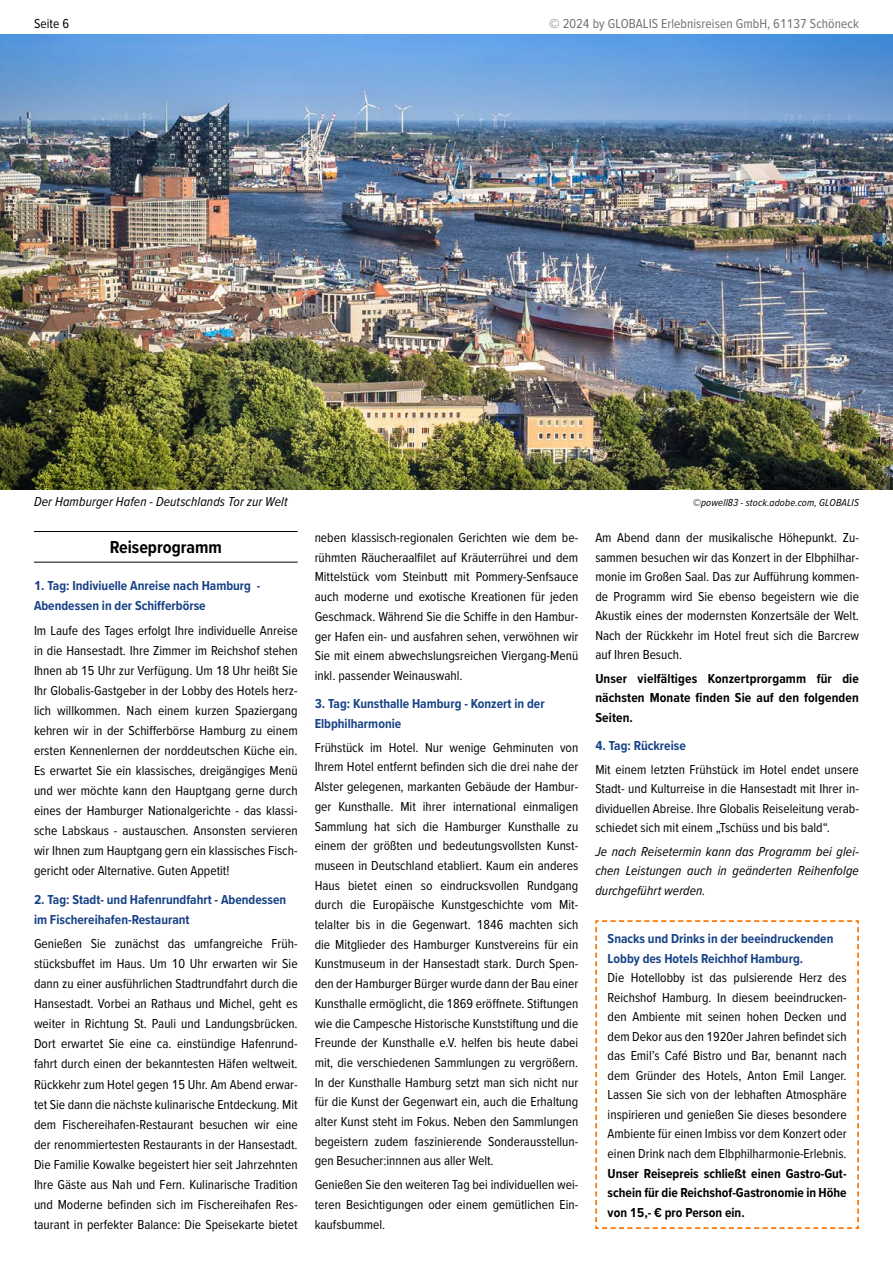
<style>
.page{position:relative;width:893px;height:1263px;background:#fff}
.page>*{position:absolute;margin:0;border:0;box-sizing:border-box;transform-origin:0 0}
.t1{font:700 18px "Proxima Nova Cond";color:#000}
.t2{font:13.5px/19.6px "Proxima Nova Cond";color:#000;text-align:justify}
.t3{font:700 13.5px/20.1px "Proxima Nova Cond";color:#184287}
.t4{font:700 13.5px/19.5px "Proxima Nova Cond";color:#000;text-align:justify}
.t5{font:italic 13.5px/19.5px "Proxima Nova Cond";letter-spacing:.01em;color:#000;text-align:justify}
.t6{font:13.5px "Proxima Nova Cond";letter-spacing:.005em;color:#706f6f}
.t7{font:italic 10.5px "Proxima Nova Cond";letter-spacing:.015em;color:#000}
</style>
<div class="page">
<img style="left:0;top:34px;width:893px;height:455px">
<hr style="left:34px;top:531px;width:264px;height:1px;background:#000">
<hr style="left:34px;top:562px;width:264px;height:1px;background:#000">
<svg style="left:595px;top:920px;width:264px;height:309px"></svg>
<p class="t2" style="left:34px;top:13px;width:37px">Seite 6</p>
<p class="t6" style="left:549px;top:13px;width:311px">© 2024 by GLOBALIS Erlebnisreisen GmbH, 61137 Schöneck</p>
<p class="t5" style="left:34px;top:491px;width:255px">Der Hamburger Hafen - Deutschlands Tor zur Welt</p>
<p class="t7" style="left:693px;top:495px;width:168px">©powell83 - stock.adobe.com, GLOBALIS</p>
<h1 class="t1" style="left:110px;top:534px;width:114px">Reiseprogramm</h1>
<p class="t3" style="left:34px;top:575px;width:228px">1. Tag: Indiviuelle Anreise nach Hamburg -<br>Abendessen in der Schifferbörse</p>
<p class="t2" style="left:34px;top:619px;width:265px;line-height:20.1px">Im Laufe des Tages erfolgt Ihre individuelle Anreise in die Hansestadt. Ihre Zimmer im Reichshof stehen Ihnen ab 15 Uhr zur Verfügung. Um 18 Uhr heißt Sie Ihr Globalis-Gastgeber in der Lobby des Hotels herz&shy;lich willkommen. Nach einem kurzen Spaziergang kehren wir in der Schifferbörse Hamburg zu einem ersten Kennenlernen der norddeutschen Küche ein.<br>Es erwartet Sie ein klassisches, dreigängiges Menü und wer möchte kann den Hauptgang gerne durch eines der Hamburger Nationalgerichte - das klassi&shy;sche Labskaus - austauschen. Ansonsten servieren wir Ihnen zum Hauptgang gern ein klassisches Fisch&shy;gericht oder Alternative. Guten Appetit!</p>
<p class="t3" style="left:34px;top:889px;width:254px">2. Tag: Stadt- und Hafenrundfahrt - Abendessen im Fischereihafen-Restaurant</p>
<p class="t2" style="left:34px;top:933px;width:265px;line-height:20.1px">Genießen Sie zunächst das umfangreiche Früh&shy;stücksbuffet im Haus. Um 10 Uhr erwarten wir Sie dann zu einer ausführlichen Stadtrundfahrt durch die Hansestadt. Vorbei an Rathaus und Michel, geht es weiter in Richtung St. Pauli und Landungsbrücken.<br>Dort erwartet Sie eine ca. einstündige Hafenrund&shy;fahrt durch einen der bekanntesten Häfen weltweit.<br>Rückkehr zum Hotel gegen 15 Uhr. Am Abend erwar&shy;tet Sie dann die nächste kulinarische Entdeckung. Mit dem Fischereihafen-Restaurant besuchen wir eine der renommiertesten Restaurants in der Hansestadt.<br>Die Familie Kowalke begeistert hier seit Jahrzehnten Ihre Gäste aus Nah und Fern. Kulinarische Tradition und Moderne befinden sich im Fischereihafen Res&shy;taurant in perfekter Balance: Die Speisekarte bietet</p>
<p class="t2" style="left:315px;top:527px;width:265px">neben klassisch-regionalen Gerichten wie dem be&shy;rühmten Räucheraalfilet auf Kräuterrührei und dem Mittelstück vom Steinbutt mit Pommery-Senfsauce auch moderne und exotische Kreationen für jeden Geschmack. Während Sie die Schiffe in den Hambur&shy;ger Hafen ein- und ausfahren sehen, verwöhnen wir Sie mit einem abwechslungsreichen Viergang-Menü inkl. passender Weinauswahl.</p>
<p class="t3" style="left:315px;top:693px;width:232px;line-height:19.6px">3. Tag: Kunsthalle Hamburg - Konzert in der<br>Elbphilharmonie</p>
<p class="t2" style="left:315px;top:737px;width:265px">Frühstück im Hotel. Nur wenige Gehminuten von Ihrem Hotel entfernt befinden sich die drei nahe der Alster gelegenen, markanten Gebäude der Hambur&shy;ger Kunsthalle. Mit ihrer international einmaligen Sammlung hat sich die Hamburger Kunsthalle zu einem der größten und bedeutungsvollsten Kunst&shy;museen in Deutschland etabliert. Kaum ein anderes Haus bietet einen so eindrucksvollen Rundgang durch die Europäische Kunstgeschichte vom Mit&shy;telalter bis in die Gegenwart. 1846 machten sich die Mitglieder des Hamburger Kunstvereins für ein Kunstmuseum in der Hansestadt stark. Durch Spen&shy;den der Hamburger Bürger wurde dann der Bau einer Kunsthalle ermöglicht, die 1869 eröffnete. Stiftungen wie die Campesche Historische Kunststiftung und die Freunde der Kunsthalle e.V. helfen bis heute dabei mit, die verschiedenen Sammlungen zu vergrößern.<br>In der Kunsthalle Hamburg setzt man sich nicht nur für die Kunst der Gegenwart ein, auch die Erhaltung alter Kunst steht im Fokus. Neben den Sammlungen begeistern zudem faszinierende Sonderausstellun&shy;gen Besucher:innnen aus aller Welt.</p>
<p class="t2" style="left:315px;top:1174px;width:265px">Genießen Sie den weiteren Tag bei individuellen wei&shy;teren Besichtigungen oder einem gemütlichen Ein&shy;kaufsbummel.</p>
<p class="t2" style="left:595px;top:527px;width:265px">Am Abend dann der musikalische Höhepunkt. Zu&shy;sammen besuchen wir das Konzert in der Elbphilhar&shy;monie im Großen Saal. Das zur Aufführung kommen&shy;de Programm wird Sie ebenso begeistern wie die Akustik eines der modernsten Konzertsäle der Welt.<br>Nach der Rückkehr im Hotel freut sich die Barcrew auf Ihren Besuch.</p>
<p class="t4" style="left:595px;top:668px;width:265px">Unser vielfältiges Konzertprorgamm für die nächsten Monate finden Sie auf den folgenden Seiten.</p>
<p class="t3" style="left:595px;top:735px;width:92px">4. Tag: Rückreise</p>
<p class="t2" style="left:595px;top:759px;width:265px">Mit einem letzten Frühstück im Hotel endet unsere Stadt- und Kulturreise in die Hansestadt mit Ihrer in&shy;dividuellen Abreise. Ihre Globalis Reiseleitung verab&shy;schiedet sich mit einem „Tschüss und bis bald“.</p>
<p class="t5" style="left:595px;top:841px;width:265px">Je nach Reisetermin kann das Programm bei glei&shy;chen Leistungen auch in geänderten Reihenfolge durchgeführt werden.</p>
<p class="t3" style="left:608px;top:929px;width:227px;line-height:19.5px">Snacks und Drinks in der beeindruckenden<br>Lobby des Hotels Reichhof Hamburg.</p>
<p class="t2" style="left:608px;top:967px;width:240px">Die Hotellobby ist das pulsierende Herz des Reichshof Hamburg. In diesem beeindrucken&shy;den Ambiente mit seinen hohen Decken und dem Dekor aus den 1920er Jahren befindet sich das Emil’s Café Bistro und Bar, benannt nach dem Gründer des Hotels, Anton Emil Langer.<br>Lassen Sie sich von der lebhaften Atmosphäre inspirieren und genießen Sie dieses besondere Ambiente für einen Imbiss vor dem Konzert oder einen Drink nach dem Elbphilharmonie-Erlebnis.</p>
<p class="t4" style="left:608px;top:1163px;width:240px">Unser Reisepreis schließt einen Gastro-Gut&shy;schein für die Reichshof-Gastronomie in Höhe von 15,- € pro Person ein.</p>
</div>
